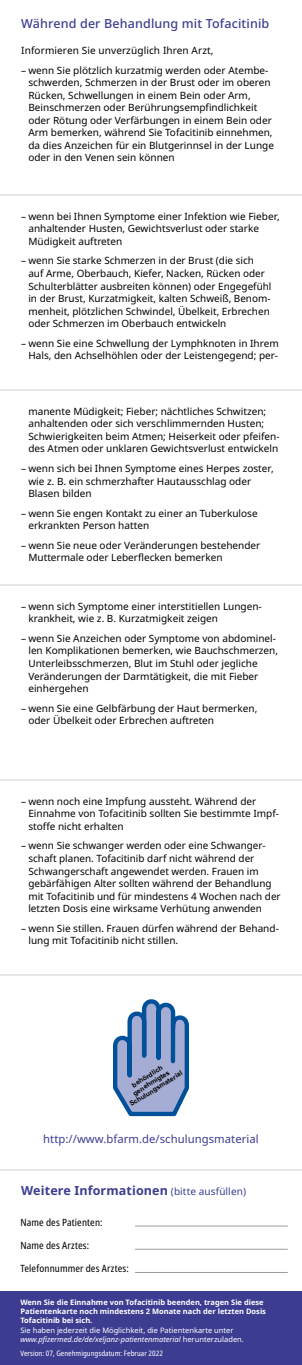
<style>
.page{position:relative;width:302px;height:1365px;background:#fff}
.page>*{position:absolute;margin:0;border:0;box-sizing:border-box;transform-origin:0 0}
._2022_Zwischenhead_B{font:700 12.5px "Noto Sans";letter-spacing:.01em;color:#3c3d91}
._2022_Head_Blau{font:500 12.5px "Noto Sans";letter-spacing:.01em;color:#3c3d91}
.Copy_Bullets{font:11.25px "Noto Sans";letter-spacing:.005em;color:#3c3d91}
._2022_Copy_Regular{font:10px/12.5px "Noto Sans";color:#000}
.t1{font:condensed 10px "Noto Sans";letter-spacing:.015em;color:#000}
.t2{font:700 7.5px/9px "Noto Sans";color:#fff}
.t3{font:7.5px/9px "Noto Sans";color:#fff}
.Copy_Bullets-2{font:condensed 7.5px "Noto Sans";letter-spacing:.005em;color:#fff}
.t4{font:700 6.75px/7.4px "Arial";color:#000;text-align:center}
.s1{font-weight:400;font-size:10px}
.s2{font-style:italic}
</style>
<div class="page">
<div style="left:0;top:1290px;width:301px;height:74px;background:#3c3d91"></div>
<hr style="left:135px;top:1225px;width:152px;height:1px;background:#9d9d9c">
<hr style="left:135px;top:1248px;width:152px;height:1px;background:#9d9d9c">
<hr style="left:135px;top:1271px;width:152px;height:1px;background:#9d9d9c">
<svg style="left:113px;top:999px;width:75px;height:116px"></svg>
<hr style="left:0;top:195px;width:301px;height:1px;background:#d0d0d0">
<hr style="left:0;top:389px;width:301px;height:1px;background:#d0d0d0">
<hr style="left:0;top:584px;width:301px;height:1px;background:#d0d0d0">
<hr style="left:0;top:779px;width:301px;height:1px;background:#d0d0d0">
<hr style="left:0;top:974px;width:301px;height:1px;background:#d0d0d0">
<hr style="left:0;top:1169px;width:301px;height:1px;background:#d0d0d0">
<p class="_2022_Head_Blau" style="left:21px;top:14px;width:249px">Während der Behandlung mit Tofacitinib</p>
<p class="_2022_Copy_Regular" style="left:21px;top:45px;width:193px">Informieren Sie unverzüglich Ihren Arzt,</p>
<p class="_2022_Copy_Regular" style="left:28px;top:64px;width:246px;text-indent:-7px">– wenn Sie plötzlich kurzatmig werden oder Atembe&shy;schwerden, Schmerzen in der Brust oder im oberen Rücken, Schwellungen in einem Bein oder Arm, Beinschmerzen oder Berührungsempfindlichkeit oder Rötung oder Verfärbungen in einem Bein oder Arm bemerken, während Sie Tofacitinib einnehmen, da dies Anzeichen für ein Blutgerinnsel in der Lunge oder in den Venen sein können</p>
<p class="_2022_Copy_Regular" style="left:28px;top:210px;width:252px;text-indent:-7px">– wenn bei Ihnen Symptome einer Infektion wie Fieber, anhaltender Husten, Gewichtsverlust oder starke<br>Müdigkeit auftreten</p>
<p class="_2022_Copy_Regular" style="left:28px;top:255px;width:244px;text-indent:-7px">– wenn Sie starke Schmerzen in der Brust (die sich auf Arme, Oberbauch, Kiefer, Nacken, Rücken oder Schulterblätter ausbreiten können) oder Engegefühl in der Brust, Kurzatmigkeit, kalten Schweiß, Benom&shy;menheit, plötzlichen Schwindel, Übelkeit, Erbrechen oder Schmerzen im Oberbauch entwickeln</p>
<p class="_2022_Copy_Regular" style="left:21px;top:337px;width:258px;text-align:right">– wenn Sie eine Schwellung der Lymphknoten in Ihrem<br>Hals, den Achselhöhlen oder der Leistengegend; per-</p>
<p class="_2022_Copy_Regular" style="left:28px;top:405px;width:252px">manente Müdigkeit; Fieber; nächtliches Schwitzen; anhaltenden oder sich verschlimmernden Husten; Schwierigkeiten beim Atmen; Heiserkeit oder pfeifen&shy;des Atmen oder unklaren Gewichtsverlust entwickeln</p>
<p class="_2022_Copy_Regular" style="left:28px;top:462px;width:246px;text-indent:-7px">– wenn sich bei Ihnen Symptome eines Herpes zoster, wie z. B. ein schmerzhafter Hautausschlag oder<br>Blasen bilden</p>
<p class="_2022_Copy_Regular" style="left:28px;top:507px;width:230px;text-indent:-7px">– wenn Sie engen Kontakt zu einer an Tuberkulose erkrankten Person hatten</p>
<p class="_2022_Copy_Regular" style="left:28px;top:539px;width:233px;text-indent:-7px">– wenn Sie neue oder Veränderungen bestehender<br>Muttermale oder Leberflecken bemerken</p>
<p class="_2022_Copy_Regular" style="left:28px;top:600px;width:234px;text-indent:-7px">– wenn sich Symptome einer interstitiellen Lungen&shy;krankheit, wie z. B. Kurzatmigkeit zeigen</p>
<p class="_2022_Copy_Regular" style="left:28px;top:632px;width:251px;text-indent:-7px">– wenn Sie Anzeichen oder Symptome von abdominel&shy;len Komplikationen bemerken, wie Bauchschmerzen, Unterleibsschmerzen, Blut im Stuhl oder jegliche Veränderungen der Darmtätigkeit, die mit Fieber einhergehen</p>
<p class="_2022_Copy_Regular" style="left:28px;top:702px;width:230px;text-indent:-7px">– wenn Sie eine Gelbfärbung der Haut bermerken, oder Übelkeit oder Erbrechen auftreten</p>
<p class="_2022_Copy_Regular" style="left:28px;top:795px;width:252px;text-indent:-7px">– wenn noch eine Impfung aussteht. Während der<br>Einnahme von Tofacitinib sollten Sie bestimmte Impf&shy;stoffe nicht erhalten</p>
<p class="_2022_Copy_Regular" style="left:28px;top:839px;width:253px;text-indent:-7px">– wenn Sie schwanger werden oder eine Schwanger&shy;schaft planen. Tofacitinib darf nicht während der Schwangerschaft angewendet werden. Frauen im gebärfähigen Alter sollten während der Behandlung mit Tofacitinib und für mindestens 4 Wochen nach der letzten Dosis eine wirksame Verhütung anwenden</p>
<p class="_2022_Copy_Regular" style="left:28px;top:921px;width:251px;text-indent:-7px">– wenn Sie stillen. Frauen dürfen während der Behand&shy;lung mit Tofacitinib nicht stillen.</p>
<p class="t4" style="left:120px;top:1088px;width:62px;rotate:-32deg">behördlich genehmigtes<br>Schulungsmaterial</p>
<p class="Copy_Bullets" style="left:43px;top:1130px;width:217px">http://www.bfarm.de/schulungsmaterial</p>
<p class="_2022_Zwischenhead_B" style="left:21px;top:1181px;width:226px">Weitere Informationen <span class="s1">(bitte ausfüllen)</span></p>
<p class="t1" style="left:20px;top:1214px;width:83px">Name des Patienten:</p>
<p class="t1" style="left:20px;top:1238px;width:70px">Name des Arztes:</p>
<p class="t1" style="left:20px;top:1261px;width:110px">Telefonnummer des Arztes:</p>
<p class="t2" style="left:20px;top:1297px;width:246px">Wenn Sie die Einnahme von Tofacitinib beenden, tragen Sie diese<br>Patientenkarte noch mindestens 2 Monate nach der letzten Dosis<br>Tofacitinib bei sich.</p>
<p class="t3" style="left:20px;top:1326px;width:224px">Sie haben jederzeit die Möglichkeit, die Patientenkarte unter <span class="s2">www.pfizermed.de/de/xeljanz-patientenmaterial</span> herunterzuladen.</p>
<p class="Copy_Bullets-2" style="left:20px;top:1347px;width:144px">Version: 07, Genehmigungsdatum: Februar 2022</p>
</div>
